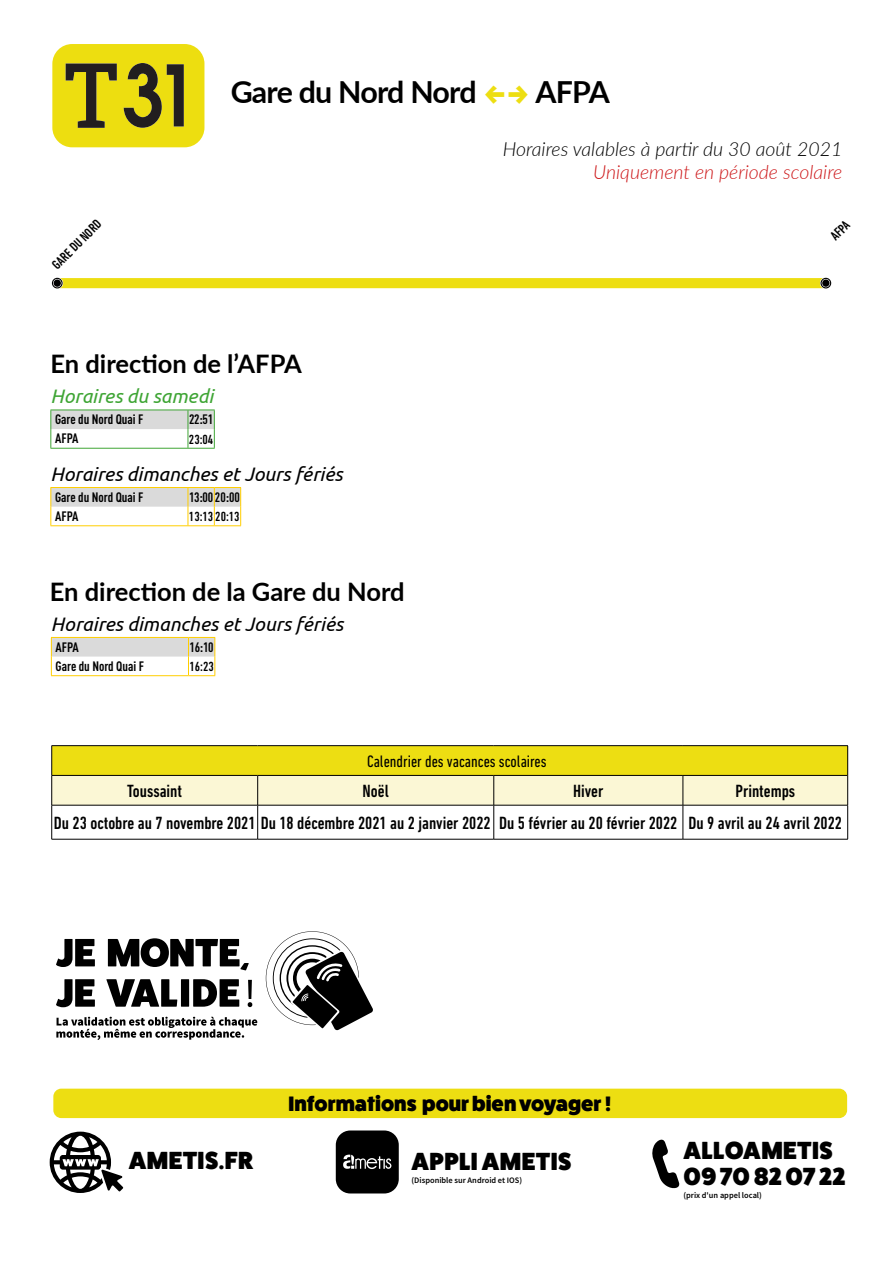
<style>
.page{position:relative;width:893px;height:1263px;background:#fff}
.page>*{position:absolute;margin:0;border:0;box-sizing:border-box;transform-origin:0 0}
.t1{font:700 30.3px "Lato";letter-spacing:-.025em;color:#000}
.t2{font:700 25.5px "Lato";color:#000}
.t3{font:24.9px/26.4px "Fat Frank";letter-spacing:.02em;color:#000}
.t4{font:21px "Fat Frank";color:#000}
.t5{font:italic 19.5px "Ubuntu";color:#000}
.t6{font:italic 300 19.5px "Lato";color:#000}
.t7{font:italic 300 19.5px "Lato";color:#cd1719}
.t8{font:italic 19.5px "Ubuntu";color:#3fa535}
.t9{font:500 condensed 18px/31.8px "DIN Next LT Pro";color:#000}
.t10{font:condensed 16.95px "DIN Next LT Pro";color:#000}
.t11{font:700 13.5px "DIN Cond";color:#000}
.t12{font:500 condensed 13.5px "DIN Next LT Pro";color:#000}
.t13{font:600 8.4px "Source Sans Pro";color:#000}
</style>
<div class="page">
<svg style="left:53px;top:45px;width:150px;height:101px;background:#c2b518"></svg>
<div style="left:49px;top:41px;width:158px;height:109px;border:3px solid #fff;border-radius:21px"></div>
<div style="left:55px;top:278px;width:772px;height:10px;background:#edde12"></div>
<svg style="left:52px;top:278px;width:10px;height:10px"></svg>
<div style="left:51px;top:277px;width:12px;height:12px;border:2px solid #fff;border-radius:50%"></div>
<div style="left:52px;top:278px;width:11px;height:10px;border:1px solid #000;border-radius:50%"></div>
<div style="left:821px;top:278px;width:10px;height:10px;background:#000;border-radius:50%"></div>
<div style="left:820px;top:277px;width:12px;height:12px;border:2px solid #fff;border-radius:50%"></div>
<div style="left:820px;top:278px;width:11px;height:10px;border:1px solid #000;border-radius:50%"></div>
<svg style="left:50px;top:410px;width:165px;height:39px"></svg>
<svg style="left:50px;top:487px;width:191px;height:39px"></svg>
<svg style="left:51px;top:637px;width:164px;height:39px"></svg>
<div style="left:53px;top:1089px;width:794px;height:29px;background:#edde12;border-radius:8px"></div>
<svg style="left:652px;top:1139px;width:28px;height:50px"></svg>
<svg style="left:50px;top:1131px;width:74px;height:62px"></svg>
<svg style="left:336px;top:1130px;width:63px;height:63px;background:#1d1d1d"></svg>
<hr style="left:52px;top:805px;width:206px;height:1px;background:#000">
<hr style="left:51px;top:805px;width:1px;height:34px;background:#000">
<hr style="left:258px;top:805px;width:236px;height:1px;background:#000">
<hr style="left:257px;top:805px;width:1px;height:34px;background:#000">
<hr style="left:494px;top:805px;width:189px;height:1px;background:#000">
<hr style="left:493px;top:805px;width:1px;height:34px;background:#000">
<hr style="left:683px;top:805px;width:165px;height:1px;background:#000">
<hr style="left:683px;top:805px;width:1px;height:34px;background:#000">
<hr style="left:847px;top:805px;width:1px;height:34px;background:#000">
<hr style="left:52px;top:839px;width:206px;height:1px;background:#000">
<hr style="left:258px;top:839px;width:236px;height:1px;background:#000">
<hr style="left:494px;top:839px;width:189px;height:1px;background:#000">
<hr style="left:683px;top:839px;width:165px;height:1px;background:#000">
<hr style="left:52px;top:745px;width:206px;height:1px;background:#000">
<hr style="left:258px;top:745px;width:236px;height:1px;background:#000">
<hr style="left:494px;top:745px;width:189px;height:1px;background:#000">
<hr style="left:683px;top:745px;width:165px;height:1px;background:#000">
<svg style="left:51px;top:746px;width:797px;height:59px;background:#f0e771"></svg>
<hr style="left:52px;top:775px;width:206px;height:1px;background:#000">
<hr style="left:258px;top:775px;width:236px;height:1px;background:#000">
<hr style="left:494px;top:775px;width:189px;height:1px;background:#000">
<hr style="left:683px;top:775px;width:164px;height:1px;background:#000">
<svg style="left:266px;top:931px;width:107px;height:99px"></svg>
<svg style="left:56px;top:939px;width:39px;height:28px"></svg>
<svg style="left:108px;top:938px;width:141px;height:32px"></svg>
<svg style="left:56px;top:979px;width:39px;height:28px"></svg>
<svg style="left:106px;top:979px;width:71px;height:28px"></svg>
<div style="left:181px;top:979px;width:8px;height:28px;background:#000"></div>
<svg style="left:193px;top:979px;width:46px;height:28px"></svg>
<svg style="left:248px;top:980px;width:4px;height:27px"></svg>
<svg style="left:56px;top:1017px;width:201px;height:23px"></svg>
<h1 class="t1" style="left:231px;top:70px;width:247px">Gare du Nord Nord</h1>
<h1 class="t1" style="left:535px;top:70px;width:76px">AFPA</h1>
<p class="t6" style="left:503px;top:135px;width:341px">Horaires valables à partir du 30 août 2021</p>
<p class="t7" style="left:593px;top:159px;width:251px">Uniquement en période scolaire</p>
<p class="t12" style="left:49px;top:261px;width:65px;rotate:-45deg">GARE DU NORD</p>
<p class="t12" style="left:827px;top:233px;width:23px;rotate:-45deg">AFPA</p>
<h2 class="t2" style="left:50px;top:345px;width:253px">En direction de l’AFPA</h2>
<p class="t8" style="left:50px;top:384px;width:164px">Horaires du samedi</p>
<p class="t11" style="left:55px;top:411px;width:90px">Gare du Nord Quai F</p>
<p class="t11" style="left:189px;top:411px;width:26px">22:51</p>
<p class="t11" style="left:55px;top:430px;width:25px">AFPA</p>
<p class="t12" style="left:189px;top:431px;width:26px">23:04</p>
<p class="t5" style="left:50px;top:462px;width:294px">Horaires dimanches et Jours fériés</p>
<p class="t11" style="left:55px;top:489px;width:90px">Gare du Nord Quai F</p>
<p class="t11" style="left:189px;top:489px;width:52px">13:00 20:00</p>
<p class="t11" style="left:55px;top:508px;width:25px">AFPA</p>
<p class="t12" style="left:189px;top:509px;width:52px">13:1320:13</p>
<h2 class="t2" style="left:50px;top:573px;width:356px">En direction de la Gare du Nord</h2>
<p class="t5" style="left:51px;top:612px;width:294px">Horaires dimanches et Jours fériés</p>
<p class="t11" style="left:56px;top:639px;width:25px">AFPA</p>
<p class="t11" style="left:190px;top:639px;width:26px">16:10</p>
<p class="t11" style="left:56px;top:658px;width:90px">Gare du Nord Quai F</p>
<p class="t12" style="left:189px;top:659px;width:26px">16:23</p>
<p class="t10" style="left:367px;top:751px;width:181px">Calendrier des vacances scolaires</p>
<p class="t9" style="left:54px;top:775px;width:790px;text-indent:681px">Printemps<br>Du 23 octobre au 7 novembre 2021 Du 18 décembre 2021 au 2 janvier 2022 Du 5 février au 20 février 2022 Du 9 avril au 24 avril 2022</p>
<p class="t9" style="left:127px;top:775px;width:56px">Toussaint</p>
<p class="t9" style="left:363px;top:775px;width:28px">Noël</p>
<p class="t9" style="left:573px;top:775px;width:32px">Hiver</p>
<p class="t4" style="left:289px;top:1091px;width:325px">Informations pour bien voyager !</p>
<h3 class="t3" style="left:129px;top:1146px;width:126px">AMETIS.FR</h3>
<h3 class="t3" style="left:412px;top:1148px;width:161px">APPLI AMETIS</h3>
<p class="t13" style="left:412px;top:1174px;width:112px">(Disponible sur Android et IOS)</p>
<h3 class="t3" style="left:683px;top:1136px;width:163px">ALLOAMETIS<br>09 70 82 07 22</h3>
<p class="t13" style="left:683px;top:1189px;width:80px">(prix d'un appel local)</p>
</div>
